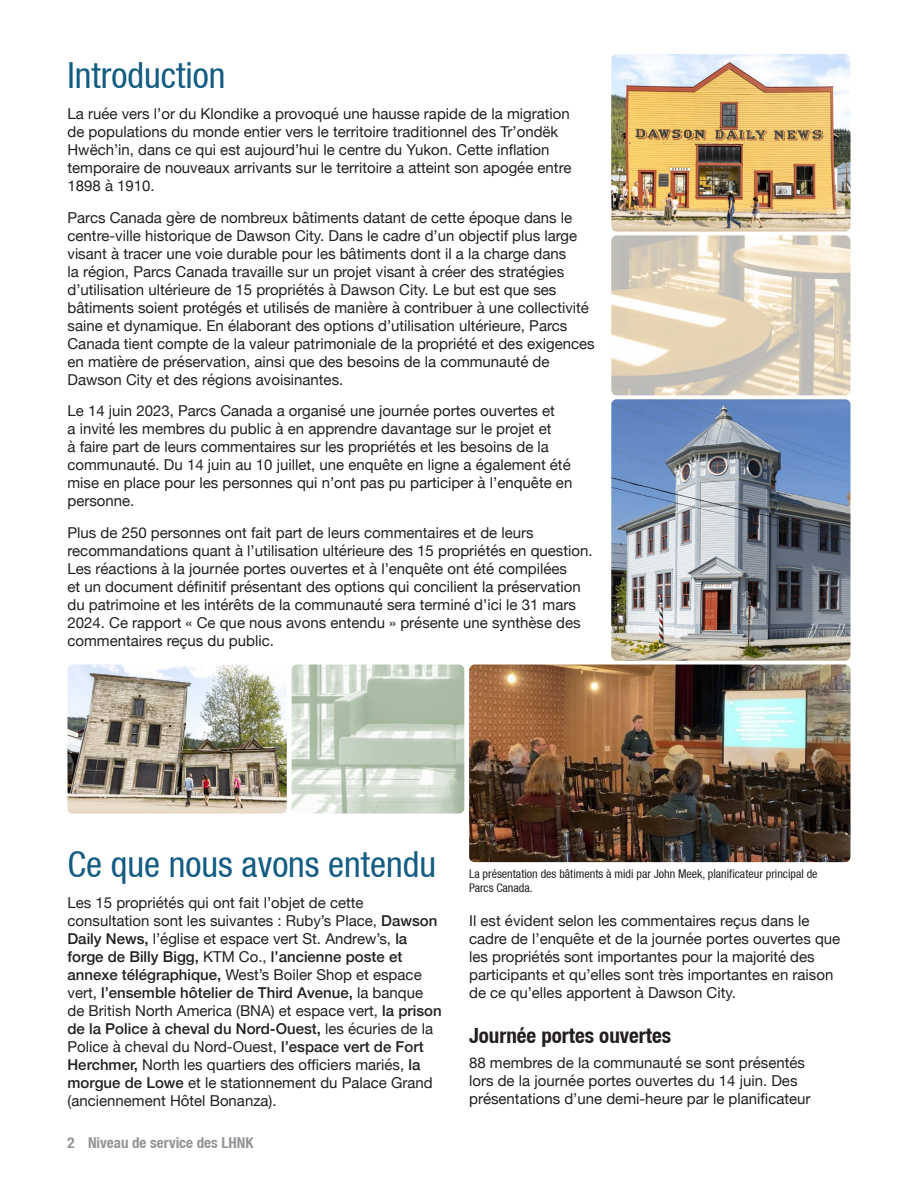
<style>
.page{position:relative;width:918px;height:1188px;background:#fff}
.page>*{position:absolute;margin:0;border:0;box-sizing:border-box;transform-origin:0 0}
.Main_Header{font:36px "Helvetica Neue Condensed";color:#135c82}
.subheader{font:700 condensed 21px "Helvetica Neue";color:#231f20}
.t1{font:15px/18px "Helvetica Neue";color:#231f20}
.t2{font:700 condensed 15px "Helvetica Neue";color:#939598}
.subheader-2{font:12px/14.4px "Helvetica Neue Condensed";color:#231f20}
.s1{font-weight:500}
</style>
<div class="page">
<img style="left:469px;top:664px;width:381px;height:198px">
<img style="left:611px;top:54px;width:239px;height:178px">
<img style="left:611px;top:399px;width:239px;height:262px">
<img style="left:611px;top:235px;width:239px;height:160px">
<img style="left:292px;top:664px;width:172px;height:150px">
<img style="left:68px;top:664px;width:219px;height:150px">
<p class="Main_Header" style="left:68px;top:54px;width:159px">Introduction</p>
<p class="t1" style="left:68px;top:106px;width:505px">La ruée vers l’or du Klondike a provoqué une hausse rapide de la migration de populations du monde entier vers le territoire traditionnel des Tr’ondëk Hwëch’in, dans ce qui est aujourd’hui le centre du Yukon. Cette inflation temporaire de nouveaux arrivants sur le territoire a atteint son apogée entre 1898 à 1910.</p>
<p class="t1" style="left:68px;top:209px;width:529px">Parcs Canada gère de nombreux bâtiments datant de cette époque dans le centre-ville historique de Dawson City. Dans le cadre d’un objectif plus large visant à tracer une voie durable pour les bâtiments dont il a la charge dans<br>la région, Parcs Canada travaille sur un projet visant à créer des stratégies d’utilisation ultérieure de 15 propriétés à Dawson City. Le but est que ses bâtiments soient protégés et utilisés de manière à contribuer à une collectivité saine et dynamique. En élaborant des options d’utilisation ultérieure, Parcs Canada tient compte de la valeur patrimoniale de la propriété et des exigences en matière de préservation, ainsi que des besoins de la communauté de Dawson City et des régions avoisinantes.</p>
<p class="t1" style="left:68px;top:403px;width:506px">Le 14 juin 2023, Parcs Canada a organisé une journée portes ouvertes et<br>a invité les membres du public à en apprendre davantage sur le projet et<br>à faire part de leurs commentaires sur les propriétés et les besoins de la communauté. Du 14 juin au 10 juillet, une enquête en ligne a également été mise en place pour les personnes qui n’ont pas pu participer à l’enquête en personne.</p>
<p class="t1" style="left:68px;top:524px;width:527px">Plus de 250 personnes ont fait part de leurs commentaires et de leurs recommandations quant à l’utilisation ultérieure des 15 propriétés en question.<br>Les réactions à la journée portes ouvertes et à l’enquête ont été compilées<br>et un document définitif présentant des options qui concilient la préservation du patrimoine et les intérêts de la communauté sera terminé d’ici le 31 mars 2024. Ce rapport « Ce que nous avons entendu » présente une synthèse des commentaires reçus du public.</p>
<p class="Main_Header" style="left:68px;top:843px;width:370px">Ce que nous avons entendu</p>
<p class="t1" style="left:68px;top:895px;width:376px">Les 15 propriétés qui ont fait l’objet de cette consultation sont les suivantes : Ruby’s Place, <span class="s1">Dawson Daily News,</span> l’église et espace vert St. Andrew’s, <span class="s1">la forge de Billy Bigg,</span> KTM Co., <span class="s1">l’ancienne poste et annexe télégraphique,</span> West’s Boiler Shop et espace vert, <span class="s1">l’ensemble hôtelier de Third Avenue,</span> la banque de British North America (BNA) et espace vert, <span class="s1">la prison de la Police à cheval du Nord-Ouest,</span> les écuries de la Police à cheval du Nord-Ouest, <span class="s1">l’espace vert de Fort Herchmer,</span> North les quartiers des officiers mariés, <span class="s1">la morgue de Lowe</span> et le stationnement du Palace Grand (anciennement Hôtel Bonanza).</p>
<p class="t2" style="left:68px;top:1134px;width:187px">2 Niveau de service des LHNK</p>
<p class="subheader-2" style="left:469px;top:866px;width:350px">La présentation des bâtiments à midi par John Meek, planificateur principal de<br>Parcs Canada.</p>
<p class="t1" style="left:469px;top:912px;width:373px">Il est évident selon les commentaires reçus dans le cadre de l’enquête et de la journée portes ouvertes que les propriétés sont importantes pour la majorité des participants et qu’elles sont très importantes en raison de ce qu’elles apportent à Dawson City.</p>
<p class="subheader" style="left:469px;top:1023px;width:204px">Journée portes ouvertes</p>
<p class="t1" style="left:469px;top:1055px;width:343px">88 membres de la communauté se sont présentés lors de la journée portes ouvertes du 14 juin. Des présentations d’une demi-heure par le planificateur</p>
</div>
